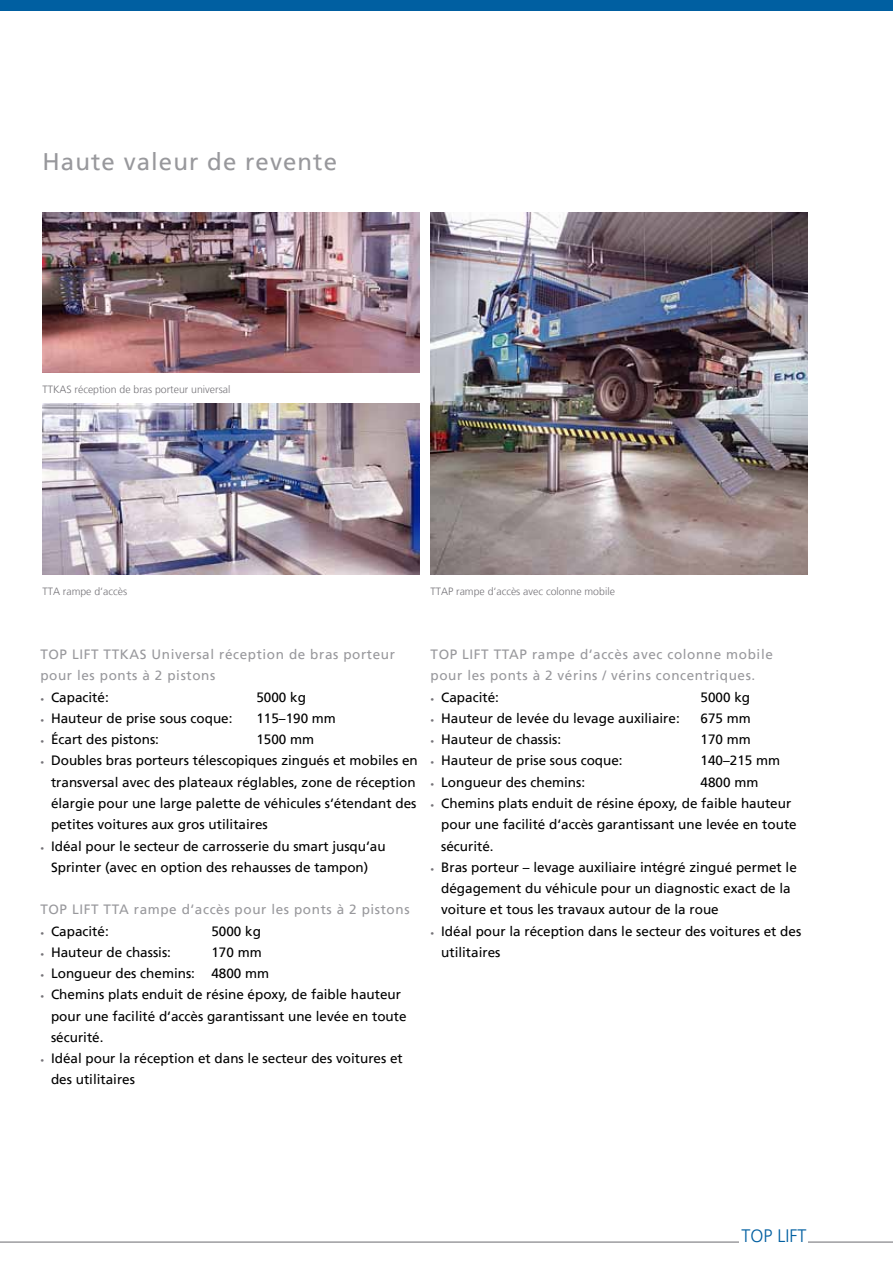
<style>
.page{position:relative;width:893px;height:1263px;background:#fff}
.page>*{position:absolute;margin:0;border:0;box-sizing:border-box;transform-origin:0 0}
.t1{font:24px "Frutiger LT";letter-spacing:.045em;color:#98989c}
.t2{font:300 18px "Frutiger LT";color:#005fa1}
.t3{font:13.5px/21.3px "Frutiger LT";color:#000}
.t4{font:13.5px/21.3px "Frutiger LT";letter-spacing:.045em;color:#98989c}
.t5{font:300 10.5px "Frutiger LT";color:#757378}
.s1{font-size:7.5px;color:#757378}
</style>
<div class="page">
<img style="left:43px;top:213px;width:377px;height:159px">
<img style="left:43px;top:404px;width:377px;height:170px">
<img style="left:431px;top:213px;width:377px;height:361px">
<div style="left:0;top:0;width:893px;height:11px;background:#005fa1"></div>
<hr style="left:0;top:1242px;width:893px;height:1px;background:#9b9b9e">
<div style="left:740px;top:1229px;width:68px;height:14px;background:#fff"></div>
<h1 class="t1" style="left:43px;top:148px;width:296px">Haute valeur de revente</h1>
<p class="t5" style="left:43px;top:384px;width:189px">TTKAS réception de bras porteur universal</p>
<p class="t5" style="left:43px;top:586px;width:86px">TTA rampe d‘accès</p>
<p class="t5" style="left:431px;top:586px;width:186px">TTAP rampe d‘accès avec colonne mobile</p>
<p class="t4" style="left:40px;top:644px;width:356px">TOP LIFT TTKAS Universal réception de bras porteur pour les ponts à 2 pistons</p>
<p class="t3" style="left:40px;top:686px;width:70px"><span class="s1">•</span> Capacité:</p>
<p class="t3" style="left:256px;top:686px;width:51px">5000 kg</p>
<p class="t3" style="left:40px;top:708px;width:194px"><span class="s1">•</span> Hauteur de prise sous coque:</p>
<p class="t3" style="left:256px;top:708px;width:81px">115–190 mm</p>
<p class="t3" style="left:40px;top:729px;width:120px"><span class="s1">•</span> Écart des pistons:</p>
<p class="t3" style="left:256px;top:729px;width:59px">1500 mm</p>
<p class="t3" style="left:51px;top:750px;width:368px;text-indent:-11px"><span class="s1">•</span> Doubles bras porteurs télescopiques zingués et mobiles en transversal avec des plateaux réglables, zone de réception élargie pour une large palette de véhicules s‘étendant des petites voitures aux gros utilitaires</p>
<p class="t3" style="left:40px;top:835px;width:347px;text-align:center"><span class="s1">•</span> Idéal pour le secteur de carrosserie du smart jusqu‘au<br>Sprinter (avec en option des rehausses de tampon)</p>
<p class="t4" style="left:40px;top:899px;width:371px">TOP LIFT TTA rampe d‘accès pour les ponts à 2 pistons</p>
<p class="t3" style="left:40px;top:920px;width:70px"><span class="s1">•</span> Capacité:</p>
<p class="t3" style="left:211px;top:920px;width:51px">5000 kg</p>
<p class="t3" style="left:40px;top:941px;width:132px"><span class="s1">•</span> Hauteur de chassis:</p>
<p class="t3" style="left:211px;top:941px;width:52px">170 mm</p>
<p class="t3" style="left:40px;top:963px;width:230px"><span class="s1">•</span> Longueur des chemins: 4800 mm</p>
<p class="t3" style="left:51px;top:984px;width:357px;text-indent:-11px"><span class="s1">•</span> Chemins plats enduit de résine époxy, de faible hauteur pour une facilité d‘accès garantissant une levée en toute sécurité.</p>
<p class="t3" style="left:51px;top:1048px;width:353px;text-indent:-11px"><span class="s1">•</span> Idéal pour la réception et dans le secteur des voitures et des utilitaires</p>
<p class="t4" style="left:431px;top:644px;width:344px">TOP LIFT TTAP rampe d‘accès avec colonne mobile pour les ponts à 2 vérins / vérins concentriques.</p>
<p class="t3" style="left:431px;top:686px;width:70px"><span class="s1">•</span> Capacité:</p>
<p class="t3" style="left:701px;top:686px;width:51px">5000 kg</p>
<p class="t3" style="left:431px;top:708px;width:251px"><span class="s1">•</span> Hauteur de levée du levage auxiliaire:</p>
<p class="t3" style="left:701px;top:708px;width:52px">675 mm</p>
<p class="t3" style="left:431px;top:729px;width:132px"><span class="s1">•</span> Hauteur de chassis:</p>
<p class="t3" style="left:701px;top:729px;width:52px">170 mm</p>
<p class="t3" style="left:431px;top:750px;width:194px"><span class="s1">•</span> Hauteur de prise sous coque:</p>
<p class="t3" style="left:701px;top:750px;width:81px">140–215 mm</p>
<p class="t3" style="left:431px;top:771px;width:156px"><span class="s1">•</span> Longueur des chemins:</p>
<p class="t3" style="left:701px;top:771px;width:59px">4800 mm</p>
<p class="t3" style="left:441px;top:793px;width:357px;text-indent:-11px"><span class="s1">•</span> Chemins plats enduit de résine époxy, de faible hauteur pour une facilité d‘accès garantissant une levée en toute sécurité.</p>
<p class="t3" style="left:441px;top:856px;width:357px;text-indent:-11px"><span class="s1">•</span> Bras porteur – levage auxiliaire intégré zingué permet le dégagement du véhicule pour un diagnostic exact de la voiture et tous les travaux autour de la roue</p>
<p class="t3" style="left:441px;top:920px;width:362px;text-indent:-11px"><span class="s1">•</span> Idéal pour la réception dans le secteur des voitures et des utilitaires</p>
<h2 class="t2" style="left:741px;top:1226px;width:66px">TOP LIFT</h2>
</div>
